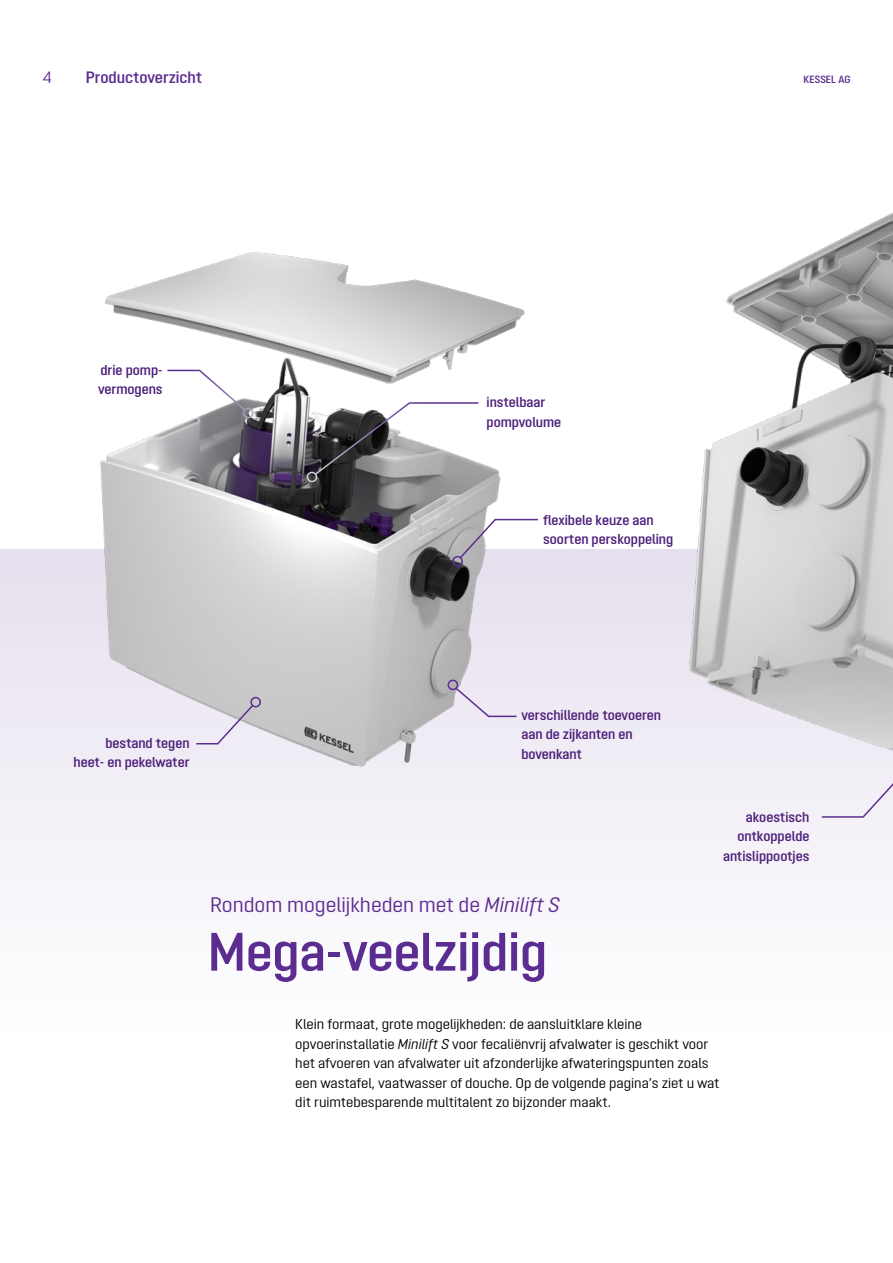
<style>
.page{position:relative;width:893px;height:1263px;background:#fff}
.page>*{position:absolute;margin:0;border:0;box-sizing:border-box;transform-origin:0 0}
.t1{font:600 54px "Opinion Pro";color:#5c2d91}
.t2{font:21px "Opinion Pro";color:#5c2d91}
.t3{font:600 16.5px "Opinion Pro";color:#5c2d91}
.t4{font:16.5px "Opinion Pro";color:#5c2d91}
.t5{font:14.25px/19.5px "Opinion Pro";color:#000}
.t6{font:600 14.25px/19.5px "Opinion Pro";color:#4d207a}
.t7{font:600 10.5px "Opinion Pro";color:#5c2d91}
.s1{font-style:italic}
</style>
<div class="page">
<div style="left:0;top:549px;width:893px;height:491px;background:linear-gradient(to bottom,#e6e0ee,#fff)"></div>
<img style="left:675px;top:213px;width:218px;height:587px">
<div style="left:820px;top:759px;width:73px;height:59px;background:#f2eff6"></div>
<img style="left:95px;top:252px;width:433px;height:535px">
<div style="left:243px;top:408px;width:10px;height:10px;border:2px solid #fff;border-radius:50%"></div>
<svg style="left:166px;top:369px;width:81px;height:43px"></svg>
<svg style="left:195px;top:703px;width:60px;height:42px;background:#ddd8e3"></svg>
<div style="left:250px;top:697px;width:11px;height:10px;border:2px solid #5c2d91;border-radius:50%"></div>
<svg style="left:314px;top:401px;width:166px;height:75px"></svg>
<div style="left:307px;top:472px;width:10px;height:10px;border:2px solid #fff;border-radius:50%"></div>
<svg style="left:454px;top:686px;width:64px;height:32px;background:#e5deed"></svg>
<div style="left:448px;top:679px;width:10px;height:11px;border:2px solid #5c2d91;border-radius:50%"></div>
<svg style="left:458px;top:518px;width:81px;height:42px"></svg>
<div style="left:452px;top:556px;width:11px;height:10px;border:2px solid #5c2d91;border-radius:50%"></div>
<p class="t4" style="left:43px;top:68px;width:11px">4</p>
<p class="t3" style="left:86px;top:68px;width:118px">Productoverzicht</p>
<p class="t7" style="left:804px;top:74px;width:48px">KESSEL AG</p>
<p class="t6" style="left:98px;top:360px;width:66px">drie pomp&shy;vermogens</p>
<p class="t6" style="left:487px;top:392px;width:76px">instelbaar pompvolume</p>
<p class="t6" style="left:543px;top:510px;width:132px">flexibele keuze aan soorten perskoppeling</p>
<p class="t6" style="left:73px;top:733px;width:118px;text-align:right">bestand tegen heet- en pekelwater</p>
<p class="t6" style="left:521px;top:705px;width:141px">verschillende toevoeren aan de zijkanten en bovenkant</p>
<h2 class="t2" style="left:210px;top:893px;width:351px">Rondom mogelijkheden met de <span class="s1">Minilift S</span></h2>
<h1 class="t1" style="left:208px;top:920px;width:341px">Mega-veelzijdig</h1>
<p class="t6" style="left:723px;top:807px;width:88px;text-align:right">akoestisch ontkoppelde antislippootjes</p>
<p class="t5" style="left:295px;top:1014px;width:426px">Klein formaat, grote mogelijkheden: de aansluitklare kleine opvoerinstallatie <span class="s1">Minilift S</span> voor fecaliënvrij afvalwater is geschikt voor het afvoeren van afvalwater uit afzonderlijke afwateringspunten zoals een wastafel, vaatwasser of douche. Op de volgende pagina’s ziet u wat dit ruimtebesparende multitalent zo bijzonder maakt.</p>
</div>
